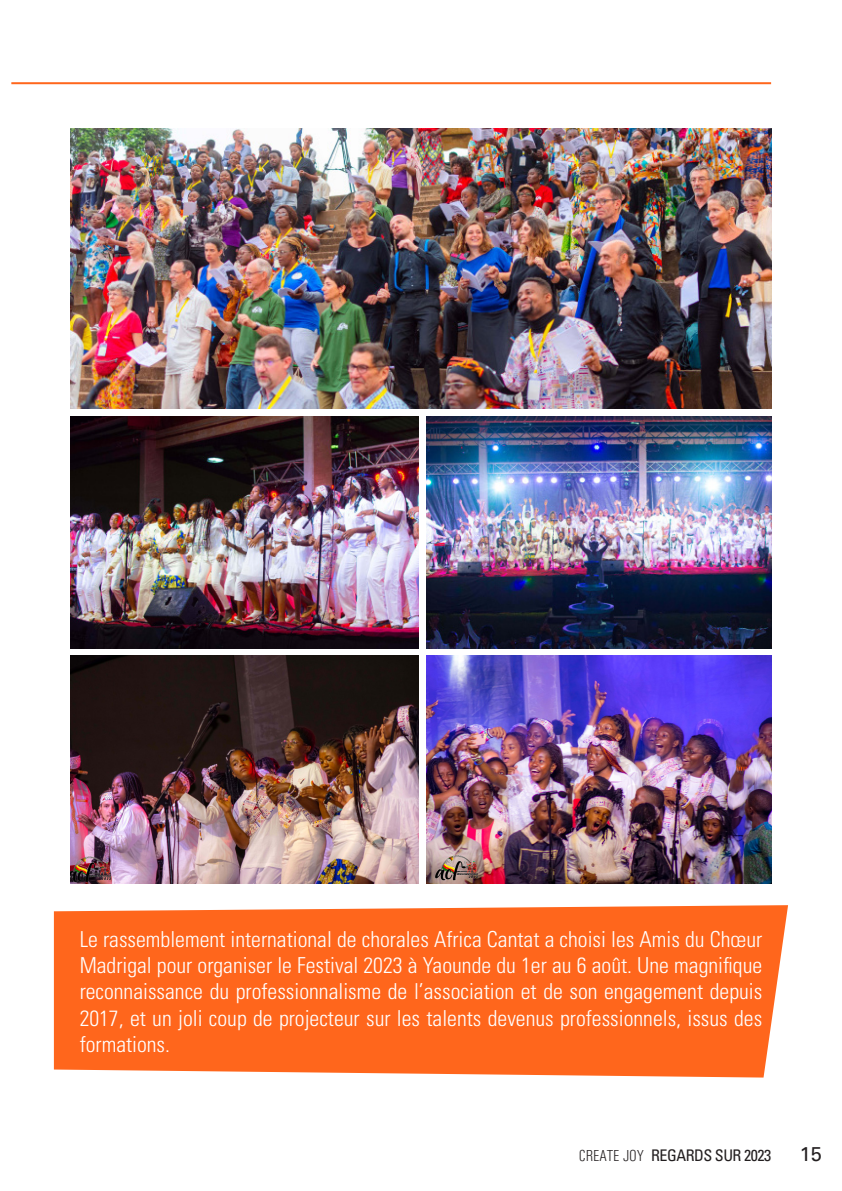
<style>
.page{position:relative;width:842px;height:1191px;background:#fff}
.page>*{position:absolute;margin:0;border:0;box-sizing:border-box;transform-origin:0 0}
.t1{font:300 condensed 22px/26.4px "Univers LT Std";color:#fff;text-align:justify}
.t2{font:20px "Univers LT Std";color:#231f20}
.t3{font:condensed 16px "Univers LT Std";letter-spacing:-.03em;color:#231f20}
.s1{font-family:"Univers";font-weight:300}
</style>
<div class="page">
<div style="left:54px;top:905px;width:734px;height:172px;background:#ff661c"></div>
<hr style="left:11px;top:82px;width:760px;height:2px;background:#ff661c">
<img style="left:71px;top:129px;width:700px;height:279px">
<img style="left:71px;top:416px;width:348px;height:232px">
<img style="left:426px;top:416px;width:345px;height:232px">
<img style="left:71px;top:655px;width:348px;height:228px">
<img style="left:426px;top:655px;width:345px;height:228px">
<p class="t1" style="left:80px;top:925px;width:684px">Le rassemblement international de chorales Africa Cantat a choisi les Amis du Chœur Madrigal pour organiser le Festival 2023 à Yaounde du 1er au 6 août. Une magnifique reconnaissance du professionnalisme de l’association et de son engagement depuis 2017, et un joli coup de projecteur sur les talents devenus professionnels, issus des formations.</p>
<p class="t3" style="left:579px;top:1145px;width:194px"><span class="s1">CREATE JOY</span> REGARDS SUR 2023</p>
<p class="t2" style="left:800px;top:1142px;width:23px">15</p>
</div>
